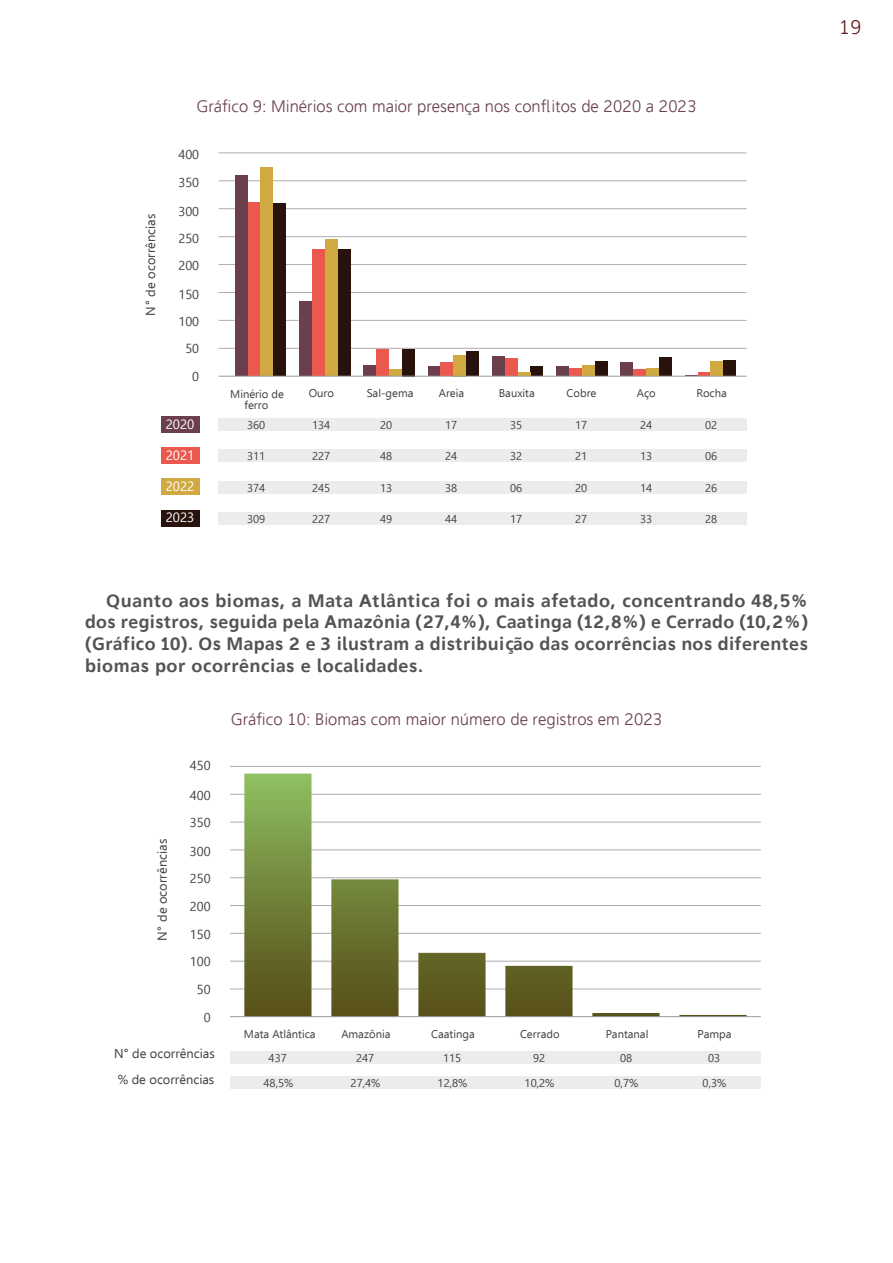
<style>
.page{position:relative;width:893px;height:1263px;background:#fff}
.page>*{position:absolute;margin:0;border:0;box-sizing:border-box;transform-origin:0 0}
.t1{font:19.5px "Agan 45";color:#67201e}
.t2{font:18px/21.6px "Agan 65";letter-spacing:.03em;color:#535353;text-align:justify}
.t3{font:16.5px "Agan 45";color:#6b404c}
.t4{font:13.35px "Ebrima";color:#fff}
.t5{font:12.9px/25.3px "Ebrima";color:#3f3f3f}
.t6{font:11.25px/11.2px "Ebrima";color:#3f3f3f;text-align:center}
</style>
<div class="page">
<hr style="left:219px;top:348px;width:528px;height:1px;background:#b2adad">
<hr style="left:219px;top:320px;width:528px;height:1px;background:#b2adad">
<hr style="left:219px;top:292px;width:528px;height:1px;background:#b2adad">
<hr style="left:219px;top:264px;width:528px;height:1px;background:#b2adad">
<hr style="left:219px;top:236px;width:528px;height:1px;background:#b2adad">
<hr style="left:219px;top:208px;width:528px;height:1px;background:#b2adad">
<hr style="left:219px;top:181px;width:528px;height:1px;background:#b2adad">
<hr style="left:219px;top:153px;width:528px;height:1px;background:#b2adad">
<div style="left:235px;top:175px;width:13px;height:201px;background:#6b404c"></div>
<div style="left:248px;top:203px;width:12px;height:173px;background:#ea584e"></div>
<div style="left:260px;top:167px;width:13px;height:209px;background:#d0a940"></div>
<div style="left:273px;top:204px;width:13px;height:172px;background:#28120c"></div>
<div style="left:338px;top:250px;width:13px;height:126px;background:#28120c"></div>
<div style="left:402px;top:349px;width:13px;height:27px;background:#28120c"></div>
<div style="left:466px;top:352px;width:13px;height:24px;background:#28120c"></div>
<div style="left:530px;top:367px;width:13px;height:9px;background:#28120c"></div>
<div style="left:595px;top:361px;width:13px;height:15px;background:#28120c"></div>
<div style="left:659px;top:358px;width:13px;height:18px;background:#28120c"></div>
<div style="left:723px;top:361px;width:13px;height:15px;background:#28120c"></div>
<div style="left:299px;top:302px;width:13px;height:74px;background:#6b404c"></div>
<div style="left:312px;top:250px;width:13px;height:126px;background:#ea584e"></div>
<div style="left:325px;top:239px;width:13px;height:137px;background:#d0a940"></div>
<div style="left:363px;top:365px;width:13px;height:11px;background:#6b404c"></div>
<div style="left:376px;top:349px;width:13px;height:27px;background:#ea584e"></div>
<div style="left:389px;top:369px;width:13px;height:7px;background:#d0a940"></div>
<div style="left:428px;top:367px;width:12px;height:9px;background:#6b404c"></div>
<div style="left:440px;top:363px;width:13px;height:13px;background:#ea584e"></div>
<div style="left:453px;top:355px;width:13px;height:21px;background:#d0a940"></div>
<div style="left:505px;top:358px;width:13px;height:18px;background:#ea584e"></div>
<div style="left:492px;top:357px;width:13px;height:19px;background:#6b404c"></div>
<svg style="left:518px;top:373px;width:13px;height:3px"></svg>
<div style="left:556px;top:367px;width:13px;height:9px;background:#6b404c"></div>
<div style="left:569px;top:369px;width:13px;height:7px;background:#ea584e"></div>
<div style="left:582px;top:365px;width:13px;height:11px;background:#d0a940"></div>
<div style="left:620px;top:363px;width:13px;height:13px;background:#6b404c"></div>
<div style="left:633px;top:369px;width:13px;height:7px;background:#ea584e"></div>
<div style="left:646px;top:368px;width:13px;height:8px;background:#d0a940"></div>
<svg style="left:685px;top:373px;width:25px;height:3px"></svg>
<div style="left:710px;top:362px;width:13px;height:14px;background:#d0a940"></div>
<div style="left:161px;top:416px;width:38px;height:16px;background:#6b404c"></div>
<div style="left:161px;top:447px;width:38px;height:16px;background:#ea584e"></div>
<div style="left:161px;top:479px;width:38px;height:16px;background:#d0a940"></div>
<div style="left:219px;top:418px;width:528px;height:12px;background:#ececec"></div>
<div style="left:219px;top:449px;width:528px;height:13px;background:#ececec"></div>
<div style="left:219px;top:481px;width:528px;height:13px;background:#ececec"></div>
<div style="left:161px;top:510px;width:38px;height:16px;background:#28120c"></div>
<div style="left:219px;top:512px;width:528px;height:13px;background:#ececec"></div>
<hr style="left:219px;top:376px;width:528px;height:1px;background:#9c9b9b">
<hr style="left:230px;top:877px;width:531px;height:1px;background:#b2adad">
<hr style="left:230px;top:989px;width:531px;height:1px;background:#b2adad">
<hr style="left:230px;top:961px;width:531px;height:1px;background:#b2adad">
<hr style="left:230px;top:933px;width:531px;height:1px;background:#b2adad">
<hr style="left:230px;top:905px;width:531px;height:1px;background:#b2adad">
<hr style="left:230px;top:850px;width:531px;height:1px;background:#b2adad">
<hr style="left:230px;top:822px;width:531px;height:1px;background:#b2adad">
<hr style="left:230px;top:794px;width:531px;height:1px;background:#b2adad">
<hr style="left:230px;top:766px;width:531px;height:1px;background:#b2adad">
<svg style="left:244px;top:774px;width:502px;height:242px"></svg>
<div style="left:230px;top:1076px;width:531px;height:13px;background:#ececec"></div>
<div style="left:230px;top:1051px;width:531px;height:12px;background:#ececec"></div>
<hr style="left:230px;top:1016px;width:531px;height:1px;background:#9c9b9b">
<p class="t3" style="left:196px;top:97px;width:502px">Gráfico 9: Minérios com maior presença nos conflitos de 2020 a 2023</p>
<p class="t5" style="left:178px;top:141px;width:22px">400</p>
<p class="t5" style="left:138px;top:316px;width:104px;rotate:-90deg">N° de ocorrências</p>
<p class="t5" style="left:178px;top:169px;width:22px">350</p>
<p class="t5" style="left:178px;top:198px;width:22px">300</p>
<p class="t5" style="left:178px;top:225px;width:22px">250</p>
<p class="t5" style="left:178px;top:252px;width:22px">200</p>
<p class="t5" style="left:178px;top:281px;width:22px">150</p>
<p class="t5" style="left:178px;top:308px;width:22px">100</p>
<p class="t5" style="left:185px;top:336px;width:15px">50</p>
<p class="t5" style="left:192px;top:363px;width:8px">0</p>
<p class="t4" style="left:166px;top:414px;width:30px">2020</p>
<p class="t4" style="left:166px;top:445px;width:30px">2021</p>
<p class="t4" style="left:166px;top:476px;width:30px">2022</p>
<p class="t6" style="left:230px;top:388px;width:55px">Minério de ferro</p>
<p class="t6" style="left:247px;top:419px;width:20px">360</p>
<p class="t6" style="left:247px;top:450px;width:20px">311</p>
<p class="t6" style="left:247px;top:482px;width:20px">374</p>
<p class="t6" style="left:309px;top:387px;width:27px">Ouro</p>
<p class="t6" style="left:312px;top:419px;width:20px">134</p>
<p class="t6" style="left:312px;top:450px;width:20px">227</p>
<p class="t6" style="left:312px;top:482px;width:20px">245</p>
<p class="t6" style="left:367px;top:387px;width:48px">Sal-gema</p>
<p class="t6" style="left:380px;top:419px;width:14px">20</p>
<p class="t6" style="left:380px;top:450px;width:14px">48</p>
<p class="t6" style="left:380px;top:482px;width:14px">13</p>
<p class="t6" style="left:439px;top:387px;width:27px">Areia</p>
<p class="t6" style="left:445px;top:419px;width:14px">17</p>
<p class="t6" style="left:445px;top:450px;width:14px">24</p>
<p class="t6" style="left:445px;top:482px;width:14px">38</p>
<p class="t6" style="left:499px;top:387px;width:37px">Bauxita</p>
<p class="t6" style="left:510px;top:419px;width:14px">35</p>
<p class="t6" style="left:510px;top:450px;width:14px">32</p>
<p class="t6" style="left:510px;top:482px;width:14px">06</p>
<p class="t6" style="left:567px;top:387px;width:31px">Cobre</p>
<p class="t6" style="left:575px;top:419px;width:14px">17</p>
<p class="t6" style="left:575px;top:450px;width:14px">21</p>
<p class="t6" style="left:575px;top:482px;width:14px">20</p>
<p class="t6" style="left:637px;top:387px;width:21px">Aço</p>
<p class="t6" style="left:640px;top:419px;width:14px">24</p>
<p class="t6" style="left:640px;top:450px;width:14px">13</p>
<p class="t6" style="left:640px;top:482px;width:14px">14</p>
<p class="t6" style="left:696px;top:387px;width:32px">Rocha</p>
<p class="t6" style="left:705px;top:419px;width:14px">02</p>
<p class="t6" style="left:705px;top:450px;width:14px">06</p>
<p class="t6" style="left:705px;top:482px;width:14px">26</p>
<p class="t4" style="left:166px;top:508px;width:30px">2023</p>
<p class="t6" style="left:247px;top:513px;width:20px">309</p>
<p class="t6" style="left:312px;top:513px;width:20px">227</p>
<p class="t6" style="left:380px;top:513px;width:14px">49</p>
<p class="t6" style="left:445px;top:513px;width:14px">44</p>
<p class="t6" style="left:510px;top:513px;width:14px">17</p>
<p class="t6" style="left:575px;top:513px;width:14px">27</p>
<p class="t6" style="left:640px;top:513px;width:14px">33</p>
<p class="t6" style="left:705px;top:513px;width:14px">28</p>
<p class="t2" style="left:85px;top:590px;width:724px;text-indent:21px">Quanto aos biomas, a Mata Atlântica foi o mais afetado, concentrando 48,5% dos registros, seguida pela Amazônia (27,4%), Caatinga (12,8%) e Cerrado (10,2%) (Gráfico 10). Os Mapas 2 e 3 ilustram a distribuição das ocorrências nos diferentes biomas por ocorrências e localidades.</p>
<p class="t3" style="left:231px;top:710px;width:433px">Gráfico 10: Biomas com maior número de registros em 2023</p>
<p class="t5" style="left:190px;top:753px;width:22px">450</p>
<p class="t5" style="left:190px;top:782px;width:22px">400</p>
<p class="t5" style="left:149px;top:941px;width:104px;rotate:-90deg">N° de ocorrências</p>
<p class="t5" style="left:190px;top:810px;width:22px">350</p>
<p class="t5" style="left:190px;top:838px;width:22px">300</p>
<p class="t5" style="left:190px;top:865px;width:22px">250</p>
<p class="t5" style="left:190px;top:893px;width:22px">200</p>
<p class="t5" style="left:190px;top:921px;width:22px">150</p>
<p class="t5" style="left:190px;top:949px;width:22px">100</p>
<p class="t5" style="left:197px;top:976px;width:15px">50</p>
<p class="t5" style="left:204px;top:1004px;width:8px">0</p>
<p class="t6" style="left:244px;top:1027px;width:73px">Mata Atlântica</p>
<p class="t5" style="left:114px;top:1041px;width:102px">N° de ocorrências % de ocorrências</p>
<p class="t6" style="left:269px;top:1051px;width:20px">437</p>
<p class="t6" style="left:264px;top:1077px;width:31px">48,5%</p>
<p class="t6" style="left:341px;top:1027px;width:51px">Amazônia</p>
<p class="t6" style="left:356px;top:1051px;width:20px">247</p>
<p class="t6" style="left:351px;top:1077px;width:31px">27,4%</p>
<p class="t6" style="left:431px;top:1027px;width:45px">Caatinga</p>
<p class="t6" style="left:443px;top:1051px;width:20px">115</p>
<p class="t6" style="left:438px;top:1077px;width:31px">12,8%</p>
<p class="t6" style="left:520px;top:1027px;width:41px">Cerrado</p>
<p class="t6" style="left:533px;top:1052px;width:14px">92</p>
<p class="t6" style="left:525px;top:1077px;width:31px">10,2%</p>
<p class="t6" style="left:606px;top:1027px;width:44px">Pantanal</p>
<p class="t6" style="left:620px;top:1052px;width:14px">08</p>
<p class="t6" style="left:615px;top:1077px;width:25px">0,7%</p>
<p class="t6" style="left:698px;top:1027px;width:36px">Pampa</p>
<p class="t6" style="left:708px;top:1052px;width:14px">03</p>
<p class="t6" style="left:703px;top:1077px;width:25px">0,3%</p>
<p class="t1" style="left:839px;top:16px;width:24px">19</p>
</div>
